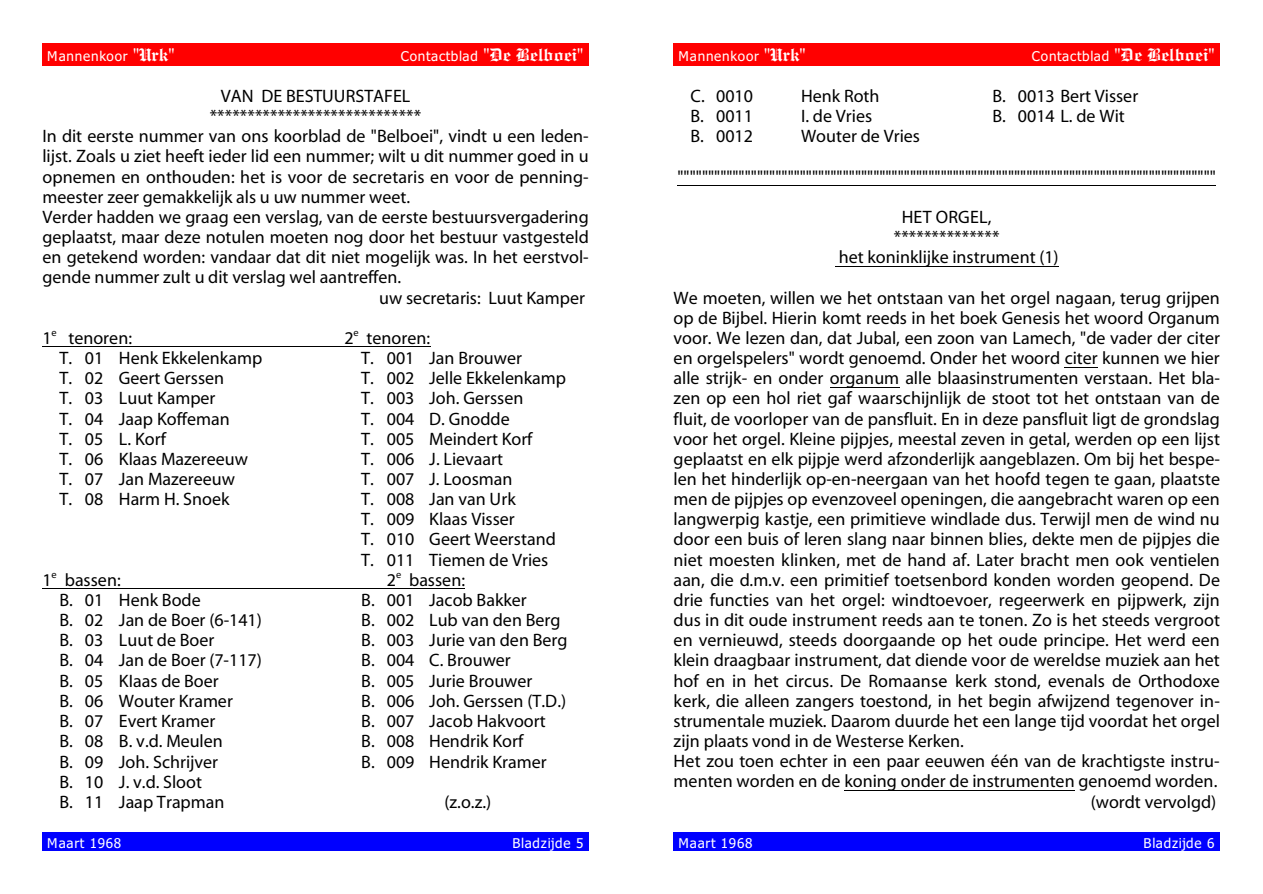
<style>
.page{position:relative;width:1263px;height:894px;background:#fff}
.page>*{position:absolute;margin:0;border:0;box-sizing:border-box;transform-origin:0 0}
.t1{font:18px/20.1px "Myriad";color:#000}
.t2{font:13.5px "Tahoma";letter-spacing:.06em;color:#fff}
.t3{font:10.5px "Myriad";color:#000}
.s1{font-family:"Engrvrs Old Eng Bd BT";font-size:18px}
</style>
<div class="page">
<div style="left:42px;top:44px;width:547px;height:22px;background:#f00"></div>
<div style="left:42px;top:833px;width:547px;height:18px;background:#00f"></div>
<svg style="left:42px;top:346px;width:15px;height:1px"></svg>
<hr style="left:57px;top:346px;width:297px;height:1px;background:#000">
<hr style="left:359px;top:346px;width:71px;height:1px;background:#000">
<svg style="left:42px;top:588px;width:15px;height:1px"></svg>
<hr style="left:57px;top:588px;width:339px;height:1px;background:#000">
<hr style="left:401px;top:588px;width:64px;height:1px;background:#000">
<div style="left:674px;top:44px;width:546px;height:22px;background:#f00"></div>
<div style="left:674px;top:833px;width:546px;height:18px;background:#00f"></div>
<hr style="left:678px;top:185px;width:538px;height:1px;background:#000">
<hr style="left:835px;top:266px;width:224px;height:1px;background:#000">
<hr style="left:1065px;top:367px;width:33px;height:1px;background:#000">
<hr style="left:830px;top:387px;width:69px;height:1px;background:#000">
<hr style="left:844px;top:790px;width:231px;height:1px;background:#000">
<p class="t2" style="left:47px;top:51px;width:129px">Mannenkoor <span class="s1">"Urk"</span></p>
<p class="t2" style="left:401px;top:51px;width:184px">Contactblad <span class="s1">"De Belboei"</span></p>
<p class="t1" style="left:221px;top:87px;width:191px">VAN DE BESTUURSTAFEL</p>
<p class="t1" style="left:210px;top:108px;width:213px">****************************</p>
<p class="t1" style="left:42px;top:128px;width:548px">In dit eerste nummer van ons koorblad de "Belboei", vindt u een leden-</p>
<p class="t1" style="left:42px;top:148px;width:548px">lijst. Zoals u ziet heeft ieder lid een nummer; wilt u dit nummer goed in u</p>
<p class="t1" style="left:42px;top:168px;width:548px">opnemen en onthouden: het is voor de secretaris en voor de penning-</p>
<p class="t1" style="left:42px;top:188px;width:369px">meester zeer gemakkelijk als u uw nummer weet.</p>
<p class="t1" style="left:42px;top:208px;width:548px">Verder hadden we graag een verslag, van de eerste bestuursvergadering</p>
<p class="t1" style="left:42px;top:229px;width:548px">geplaatst, maar deze notulen moeten nog door het bestuur vastgesteld</p>
<p class="t1" style="left:42px;top:249px;width:548px">en getekend worden: vandaar dat dit niet mogelijk was. In het eerstvol-</p>
<p class="t1" style="left:42px;top:269px;width:360px">gende nummer zult u dit verslag wel aantreffen.</p>
<p class="t1" style="left:379px;top:289px;width:207px">uw secretaris: Luut Kamper</p>
<p class="t1" style="left:42px;top:329px;width:91px">1 tenoren:</p>
<p class="t1" style="left:344px;top:329px;width:87px">2 tenoren:</p>
<p class="t3" style="left:52px;top:328px;width:7px">e</p>
<p class="t3" style="left:354px;top:328px;width:7px">e</p>
<p class="t1" style="left:59px;top:350px;width:204px">T. 01 Henk Ekkelenkamp</p>
<p class="t1" style="left:361px;top:350px;width:162px">T. 001 Jan Brouwer</p>
<p class="t1" style="left:59px;top:370px;width:166px">T. 02 Geert Gerssen</p>
<p class="t1" style="left:361px;top:370px;width:206px">T. 002 Jelle Ekkelenkamp</p>
<p class="t1" style="left:59px;top:390px;width:158px">T. 03 Luut Kamper</p>
<p class="t1" style="left:361px;top:390px;width:164px">T. 003 Joh. Gerssen</p>
<p class="t1" style="left:59px;top:410px;width:172px">T. 04 Jaap Koffeman</p>
<p class="t1" style="left:361px;top:410px;width:150px">T. 004 D. Gnodde</p>
<p class="t1" style="left:59px;top:430px;width:108px">T. 05 L. Korf</p>
<p class="t1" style="left:361px;top:430px;width:173px">T. 005 Meindert Korf</p>
<p class="t1" style="left:59px;top:450px;width:190px">T. 06 Klaas Mazereeuw</p>
<p class="t1" style="left:361px;top:450px;width:143px">T. 006 J. Lievaart</p>
<p class="t1" style="left:59px;top:470px;width:177px">T. 07 Jan Mazereeuw</p>
<p class="t1" style="left:361px;top:470px;width:153px">T. 007 J. Loosman</p>
<p class="t1" style="left:59px;top:491px;width:172px">T. 08 Harm H. Snoek</p>
<p class="t1" style="left:361px;top:491px;width:196px">T. 008 Jan van Urk<br>T. 009 Klaas Visser<br>T. 010 Geert Weerstand<br>T. 011 Tiemen de Vries</p>
<p class="t1" style="left:42px;top:571px;width:80px">1 bassen:</p>
<p class="t1" style="left:387px;top:571px;width:80px">2 bassen:</p>
<p class="t3" style="left:52px;top:570px;width:7px">e</p>
<p class="t3" style="left:396px;top:570px;width:7px">e</p>
<p class="t1" style="left:59px;top:591px;width:143px">B. 01 Henk Bode</p>
<p class="t1" style="left:361px;top:591px;width:167px">B. 001 Jacob Bakker</p>
<p class="t1" style="left:59px;top:612px;width:204px">B. 02 Jan de Boer (6-141)</p>
<p class="t1" style="left:361px;top:612px;width:201px">B. 002 Lub van den Berg</p>
<p class="t1" style="left:59px;top:632px;width:156px">B. 03 Luut de Boer</p>
<p class="t1" style="left:361px;top:632px;width:208px">B. 003 Jurie van den Berg</p>
<p class="t1" style="left:59px;top:652px;width:204px">B. 04 Jan de Boer (7-117)</p>
<p class="t1" style="left:361px;top:652px;width:151px">B. 004 C. Brouwer</p>
<p class="t1" style="left:59px;top:672px;width:161px">B. 05 KIaas de Boer</p>
<p class="t1" style="left:361px;top:672px;width:173px">B. 005 Jurie Brouwer</p>
<p class="t1" style="left:59px;top:692px;width:175px">B. 06 Wouter Kramer</p>
<p class="t1" style="left:361px;top:692px;width:207px">B. 006 Joh. Gerssen (T.D.)</p>
<p class="t1" style="left:59px;top:712px;width:157px">B. 07 Evert Kramer</p>
<p class="t1" style="left:361px;top:712px;width:186px">B. 007 Jacob Hakvoort</p>
<p class="t1" style="left:59px;top:733px;width:165px">B. 08 B. v.d. Meulen</p>
<p class="t1" style="left:361px;top:733px;width:164px">B. 008 Hendrik Korf</p>
<p class="t1" style="left:59px;top:753px;width:160px">B. 09 Joh. Schrijver</p>
<p class="t1" style="left:361px;top:753px;width:187px">B. 009 Hendrik Kramer</p>
<p class="t1" style="left:59px;top:773px;width:167px">B. 10 J. v.d. Sloot<br>B. 11 Jaap Trapman</p>
<p class="t1" style="left:445px;top:793px;width:48px">(z.o.z.)</p>
<p class="t2" style="left:47px;top:838px;width:76px">Maart 1968</p>
<p class="t2" style="left:512px;top:838px;width:72px">Bladzijde 5</p>
<p class="t2" style="left:678px;top:51px;width:129px">Mannenkoor <span class="s1">"Urk"</span></p>
<p class="t2" style="left:1032px;top:51px;width:184px">Contactblad <span class="s1">"De Belboei"</span></p>
<p class="t1" style="left:691px;top:87px;width:64px">C. 0010</p>
<p class="t1" style="left:801px;top:87px;width:80px">Henk Roth</p>
<p class="t1" style="left:992px;top:87px;width:147px">B. 0013 Bert Visser</p>
<p class="t1" style="left:691px;top:108px;width:64px">B. 0011</p>
<p class="t1" style="left:801px;top:108px;width:73px">I. de Vries</p>
<p class="t1" style="left:992px;top:108px;width:134px">B. 0014 L. de Wit</p>
<p class="t1" style="left:691px;top:128px;width:64px">B. 0012</p>
<p class="t1" style="left:801px;top:128px;width:120px">Wouter de Vries</p>
<p class="t1" style="left:677px;top:168px;width:540px">""""""""""""""""""""""""""""""""""""""""""""""""""""""""""""""""""""""""""""""""""""""""</p>
<p class="t1" style="left:839px;top:208px;width:221px;text-align:center">HET ORGEL,<br>**************<br>het koninklijke instrument (1)</p>
<p class="t1" style="left:674px;top:289px;width:548px">We moeten, willen we het ontstaan van het orgel nagaan, terug grijpen</p>
<p class="t1" style="left:674px;top:309px;width:548px">op de Bijbel. Hierin komt reeds in het boek Genesis het woord Organum</p>
<p class="t1" style="left:674px;top:329px;width:548px">voor. We lezen dan, dat Jubal, een zoon van Lamech, "de vader der citer</p>
<p class="t1" style="left:674px;top:350px;width:548px">en orgelspelers" wordt genoemd. Onder het woord citer kunnen we hier</p>
<p class="t1" style="left:674px;top:370px;width:548px">alle strijk- en onder organum alle blaasinstrumenten verstaan. Het bla-</p>
<p class="t1" style="left:674px;top:390px;width:548px">zen op een hol riet gaf waarschijnlijk de stoot tot het ontstaan van de</p>
<p class="t1" style="left:674px;top:410px;width:548px">fluit, de voorloper van de pansfluit. En in deze pansfluit ligt de grondslag</p>
<p class="t1" style="left:674px;top:430px;width:548px">voor het orgel. Kleine pijpjes, meestal zeven in getal, werden op een lijst</p>
<p class="t1" style="left:674px;top:450px;width:548px">geplaatst en elk pijpje werd afzonderlijk aangeblazen. Om bij het bespe-</p>
<p class="t1" style="left:674px;top:470px;width:548px">len het hinderlijk op-en-neergaan van het hoofd tegen te gaan, plaatste</p>
<p class="t1" style="left:674px;top:491px;width:548px">men de pijpjes op evenzoveel openingen, die aangebracht waren op een</p>
<p class="t1" style="left:674px;top:511px;width:548px">langwerpig kastje, een primitieve windlade dus. Terwijl men de wind nu</p>
<p class="t1" style="left:674px;top:531px;width:548px">door een buis of leren slang naar binnen blies, dekte men de pijpjes die</p>
<p class="t1" style="left:674px;top:551px;width:548px">niet moesten klinken, met de hand af. Later bracht men ook ventielen</p>
<p class="t1" style="left:674px;top:571px;width:548px">aan, die d.m.v. een primitief toetsenbord konden worden geopend. De</p>
<p class="t1" style="left:674px;top:591px;width:548px">drie functies van het orgel: windtoevoer, regeerwerk en pijpwerk, zijn</p>
<p class="t1" style="left:674px;top:612px;width:548px">dus in dit oude instrument reeds aan te tonen. Zo is het steeds vergroot</p>
<p class="t1" style="left:674px;top:632px;width:548px">en vernieuwd, steeds doorgaande op het oude principe. Het werd een</p>
<p class="t1" style="left:674px;top:652px;width:548px">klein draagbaar instrument, dat diende voor de wereldse muziek aan het</p>
<p class="t1" style="left:674px;top:672px;width:548px">hof en in het circus. De Romaanse kerk stond, evenals de Orthodoxe</p>
<p class="t1" style="left:674px;top:692px;width:548px">kerk, die alleen zangers toestond, in het begin afwijzend tegenover in-</p>
<p class="t1" style="left:674px;top:712px;width:548px">strumentale muziek. Daarom duurde het een lange tijd voordat het orgel</p>
<p class="t1" style="left:674px;top:732px;width:292px">zijn plaats vond in de Westerse Kerken.</p>
<p class="t1" style="left:674px;top:753px;width:548px">Het zou toen echter in een paar eeuwen één van de krachtigste instru-</p>
<p class="t1" style="left:674px;top:773px;width:545px">menten worden en de koning onder de instrumenten genoemd worden.</p>
<p class="t1" style="left:1091px;top:793px;width:127px">(wordt vervolgd)</p>
<p class="t2" style="left:678px;top:838px;width:76px">Maart 1968</p>
<p class="t2" style="left:1144px;top:838px;width:72px">Bladzijde 6</p>
</div>
